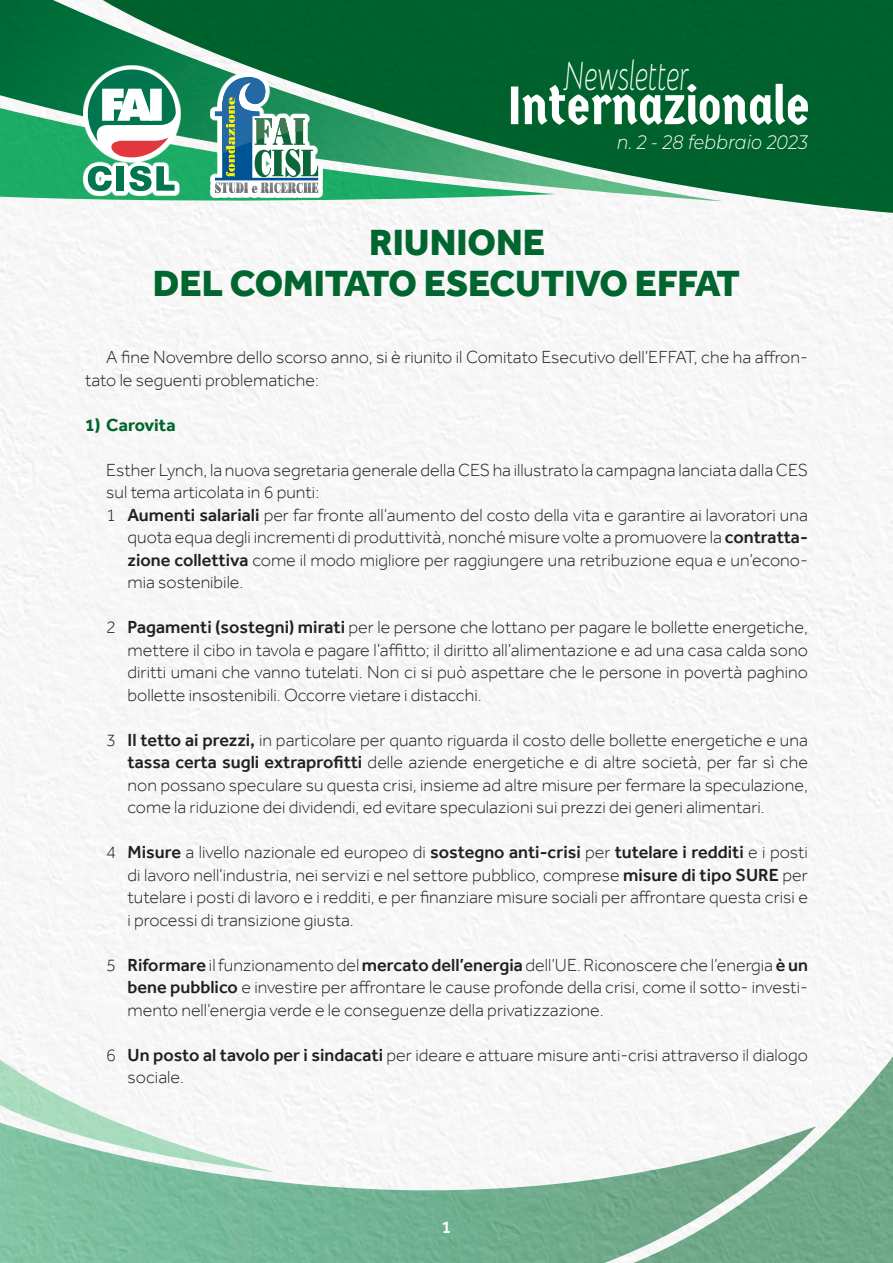
<style>
.page{position:relative;width:893px;height:1263px;background:#fff}
.page>*{position:absolute;margin:0;border:0;box-sizing:border-box;transform-origin:0 0}
.t1{font:italic 300 40.95px "Bellota";color:#fff;scale:.67 1}
.t2{font:800 37.5px/40.5px "Effra";color:#00652e;text-align:center}
.t3{font:italic 300 19.5px "Montserrat";color:#fff;scale:.91 1}
.t4{font:300 18px/22.5px "Effra";color:#231f20;text-align:justify}
.t5{font:700 18px "Effra";color:#00652e}
.t6{font:500 18px "Effra";color:#fff}
.s1{font-weight:500}
</style>
<div class="page">
<svg style="left:0;top:1122px;width:568px;height:141px"></svg>
<svg style="left:568px;top:1040px;width:325px;height:223px"></svg>
<svg style="left:0;top:1059px;width:276px;height:113px"></svg>
<svg style="left:52px;top:0;width:841px;height:214px;fill:#00622c"></svg>
<svg style="left:0;top:0;width:724px;height:201px;background:#157140"></svg>
<svg style="left:0;top:105px;width:557px;height:102px"></svg>
<svg style="left:511px;top:84px;width:297px;height:41px"></svg>
<svg style="left:83px;top:65px;width:97px;height:131px"></svg>
<svg style="left:88px;top:166px;width:24px;height:25px"></svg>
<div style="left:117px;top:166px;width:7px;height:25px;background:#00754f"></div>
<svg style="left:129px;top:166px;width:46px;height:25px"></svg>
<svg style="left:88px;top:70px;width:88px;height:87px"></svg>
<div style="left:150px;top:89px;width:12px;height:32px;background:#fff"></div>
<svg style="left:210px;top:73px;width:113px;height:125px"></svg>
<svg style="left:215px;top:77px;width:103px;height:116px"></svg>
<h1 class="t1" style="left:564px;top:45px;width:189px">Newsletter</h1>
<p class="t3" style="left:617px;top:129px;width:211px">n. 2 - 28 febbraio 2023</p>
<h2 class="t2" style="left:153px;top:222px;width:589px">RIUNIONE<br>DEL COMITATO ESECUTIVO EFFAT</h2>
<p class="t4" style="left:85px;top:346px;width:724px;text-indent:21px">A fine Novembre dello scorso anno, si è riunito il Comitato Esecutivo dell’EFFAT, che ha affron&shy;tato le seguenti problematiche:</p>
<p class="t5" style="left:85px;top:414px;width:92px">1) Carovita</p>
<p class="t4" style="left:106px;top:458px;width:703px">Esther Lynch, la nuova segretaria generale della CES ha illustrato la campagna lanciata dalla CES</p>
<p class="t4" style="left:106px;top:481px;width:214px">sul tema articolata in 6 punti:</p>
<p class="t4" style="left:106px;top:503px;width:703px">1 <span class="s1">Aumenti salariali</span> per far fronte all’aumento del costo della vita e garantire ai lavoratori una</p>
<p class="t4" style="left:128px;top:526px;width:682px">quota equa degli incrementi di produttività, nonché misure volte a promuovere la <span class="s1">contratta-</span></p>
<p class="t4" style="left:128px;top:548px;width:682px"><span class="s1">zione collettiva</span> come il modo migliore per raggiungere una retribuzione equa e un’econo-</p>
<p class="t4" style="left:128px;top:571px;width:117px">mia sostenibile.</p>
<p class="t4" style="left:128px;top:616px;width:682px;text-indent:-21px">2 <span class="s1">Pagamenti (sostegni) mirati</span> per le persone che lottano per pagare le bollette energetiche, mettere il cibo in tavola e pagare l’affitto; il diritto all’alimentazione e ad una casa calda sono diritti umani che vanno tutelati. Non ci si può aspettare che le persone in povertà paghino bollette insostenibili. Occorre vietare i distacchi.</p>
<p class="t4" style="left:128px;top:728px;width:682px;text-indent:-21px">3 <span class="s1">Il tetto ai prezzi,</span> in particolare per quanto riguarda il costo delle bollette energetiche e una <span class="s1">tassa certa sugli extraprofitti</span> delle aziende energetiche e di altre società, per far sì che non possano speculare su questa crisi, insieme ad altre misure per fermare la speculazione, come la riduzione dei dividendi, ed evitare speculazioni sui prezzi dei generi alimentari.</p>
<p class="t4" style="left:128px;top:841px;width:682px;text-indent:-21px">4 <span class="s1">Misure</span> a livello nazionale ed europeo di <span class="s1">sostegno anti-crisi</span> per <span class="s1">tutelare i redditi</span> e i posti di lavoro nell’industria, nei servizi e nel settore pubblico, comprese <span class="s1">misure di tipo SURE</span> per tutelare i posti di lavoro e i redditi, e per finanziare misure sociali per affrontare questa crisi e i processi di transizione giusta.</p>
<p class="t4" style="left:128px;top:953px;width:682px;text-indent:-21px">5 <span class="s1">Riformare</span> il funzionamento del <span class="s1">mercato dell’energia</span> dell’UE. Riconoscere che l’energia <span class="s1">è un bene pubblico</span> e investire per affrontare le cause profonde della crisi, come il sotto- investi&shy;mento nell’energia verde e le conseguenze della privatizzazione.</p>
<p class="t4" style="left:128px;top:1043px;width:682px;text-indent:-21px">6 <span class="s1">Un posto al tavolo per i sindacati</span> per ideare e attuare misure anti-crisi attraverso il dialogo sociale.</p>
<p class="t6" style="left:442px;top:1216px;width:11px">1</p>
</div>
